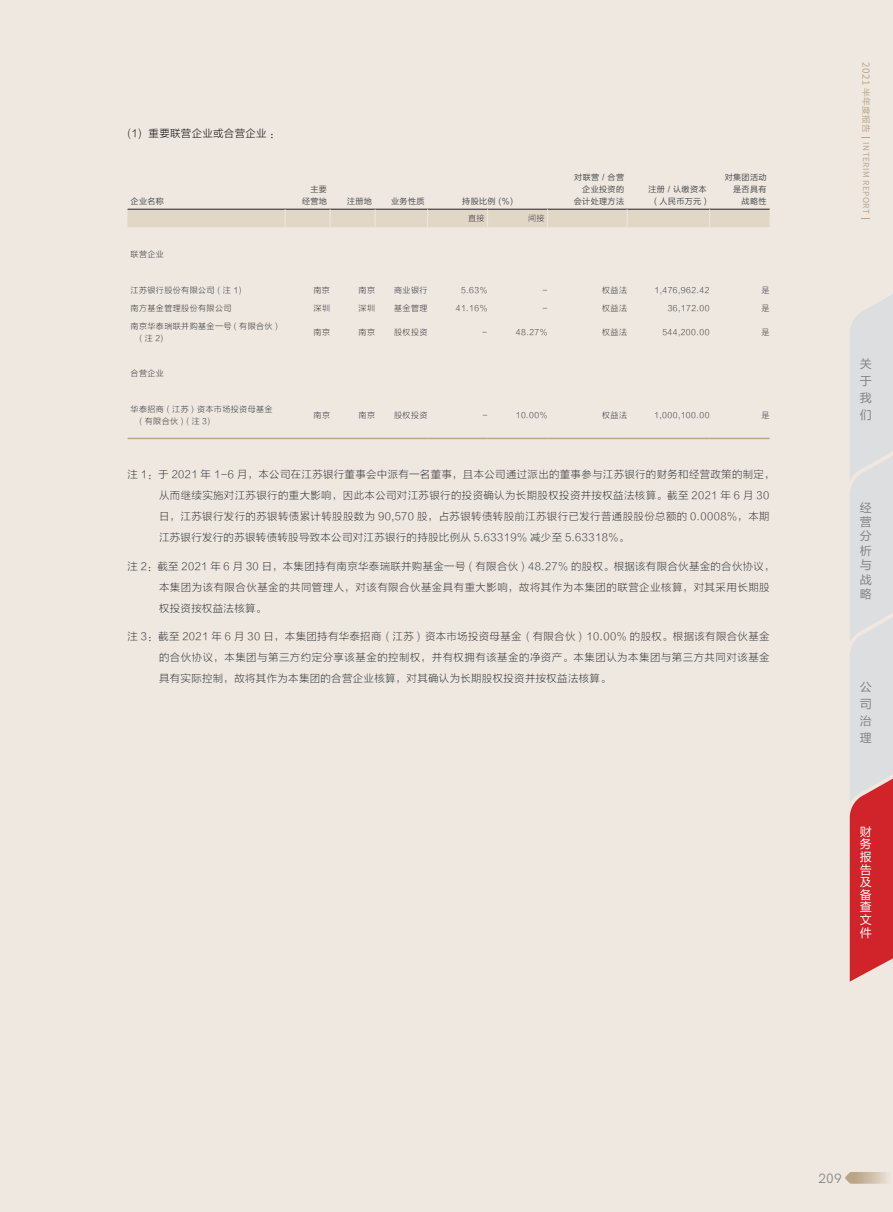
<style>
.page{position:relative;width:893px;height:1212px;background:#efe8e1}
.page>*{position:absolute;margin:0;border:0;box-sizing:border-box;transform-origin:0 0}
.t1{font:13.5px "HK Grotesk";color:#808285}
.t2{font:12px/16.8px "FZLTHJW GB1 0";color:#808285;text-align:justify}
.t3{font:12px/12.6px "FZLTHJW GB1 0";color:#fff;text-align:justify}
.t4{font:10.5px/21px "FZLTXHK GBK1 0";letter-spacing:.025em;color:#4b4c4d}
.t5{font:10.5px "FZLTXHK GBK1 0";letter-spacing:.025em;color:#231f20}
.t6{font:9.75px "Source Han Sans CN";color:#bba589}
.t7{font:8.7px "FZLTHJW GB1 0";letter-spacing:.05em;color:#bba589}
.t8{font:8.25px "Source Han Sans CN";letter-spacing:.05em;color:#bba589}
.t9{font:8.1px/12px "FZLTXHK GBK1 0";letter-spacing:.045em;color:#4b4c4d}
.t10{font:8.1px/12px "FZLTHJW GB1 0";letter-spacing:.045em;color:#4b4c4d;text-align:right}
</style>
<div class="page">
<svg style="left:845px;top:1172px;width:43px;height:12px"></svg>
<svg style="left:850px;top:294px;width:43px;height:687px;background:#daaeb0"></svg>
<hr style="left:128px;top:438px;width:157px;height:1px;background:#bba589">
<hr style="left:285px;top:438px;width:45px;height:1px;background:#bba589">
<hr style="left:330px;top:438px;width:45px;height:1px;background:#bba589">
<hr style="left:375px;top:438px;width:53px;height:1px;background:#bba589">
<hr style="left:428px;top:438px;width:60px;height:1px;background:#bba589">
<hr style="left:488px;top:438px;width:60px;height:1px;background:#bba589">
<hr style="left:548px;top:438px;width:79px;height:1px;background:#bba589">
<hr style="left:627px;top:438px;width:83px;height:1px;background:#bba589">
<hr style="left:710px;top:438px;width:60px;height:1px;background:#bba589">
<div style="left:128px;top:209px;width:642px;height:18px;background:#e2d6c7"></div>
<p class="t5" style="left:128px;top:127px;width:154px">(1) 重要联营企业或合营企业：</p>
<p class="t10" style="left:131px;top:195px;width:35px">企业名称</p>
<p class="t10" style="left:302px;top:183px;width:26px">主要经营地</p>
<p class="t10" style="left:347px;top:195px;width:26px">注册地</p>
<p class="t10" style="left:391px;top:195px;width:35px">业务性质</p>
<p class="t10" style="left:462px;top:195px;width:52px">持股比例 (%)</p>
<p class="t9" style="left:468px;top:212px;width:18px">直接</p>
<p class="t9" style="left:528px;top:212px;width:18px">间接</p>
<p class="t10" style="left:574px;top:171px;width:52px">对联营 / 合营企业投资的会计处理方法</p>
<p class="t10" style="left:648px;top:183px;width:60px">注册 / 认缴资本( 人民币万元 )</p>
<p class="t10" style="left:725px;top:171px;width:43px">对集团活动是否具有战略性</p>
<p class="t9" style="left:131px;top:248px;width:35px">联营企业</p>
<p class="t9" style="left:131px;top:284px;width:113px">江苏银行股份有限公司 ( 注 1)</p>
<p class="t9" style="left:314px;top:284px;width:18px">南京</p>
<p class="t9" style="left:359px;top:284px;width:18px">南京</p>
<p class="t9" style="left:394px;top:284px;width:35px">商业银行</p>
<p class="t9" style="left:461px;top:284px;width:28px">5.63%</p>
<p class="t9" style="left:542px;top:284px;width:7px">-</p>
<p class="t9" style="left:602px;top:284px;width:26px">权益法</p>
<p class="t9" style="left:654px;top:284px;width:57px">1,476,962.42</p>
<p class="t9" style="left:761px;top:284px;width:10px">是</p>
<p class="t9" style="left:131px;top:302px;width:103px">南方基金管理股份有限公司</p>
<p class="t9" style="left:314px;top:302px;width:18px">深圳</p>
<p class="t9" style="left:359px;top:302px;width:18px">深圳</p>
<p class="t9" style="left:394px;top:302px;width:35px">基金管理</p>
<p class="t9" style="left:456px;top:302px;width:33px">41.16%</p>
<p class="t9" style="left:542px;top:302px;width:7px">-</p>
<p class="t9" style="left:602px;top:302px;width:26px">权益法</p>
<p class="t9" style="left:668px;top:302px;width:43px">36,172.00</p>
<p class="t9" style="left:761px;top:302px;width:10px">是</p>
<p class="t9" style="left:140px;top:320px;width:140px;text-indent:-9px">南京华泰瑞联并购基金一号 ( 有限合伙 ) (注2)</p>
<p class="t9" style="left:314px;top:326px;width:18px">南京</p>
<p class="t9" style="left:359px;top:326px;width:18px">南京</p>
<p class="t9" style="left:394px;top:326px;width:35px">股权投资</p>
<p class="t9" style="left:482px;top:326px;width:7px">-</p>
<p class="t9" style="left:516px;top:326px;width:33px">48.27%</p>
<p class="t9" style="left:602px;top:326px;width:26px">权益法</p>
<p class="t9" style="left:662px;top:326px;width:49px">544,200.00</p>
<p class="t9" style="left:761px;top:326px;width:10px">是</p>
<p class="t9" style="left:131px;top:368px;width:35px">合营企业</p>
<p class="t9" style="left:140px;top:403px;width:135px;text-indent:-9px">华泰招商 ( 江苏 ) 资本市场投资母基金( 有限合伙 ) ( 注 3)</p>
<p class="t9" style="left:314px;top:409px;width:18px">南京</p>
<p class="t9" style="left:359px;top:409px;width:18px">南京</p>
<p class="t9" style="left:394px;top:409px;width:35px">股权投资</p>
<p class="t9" style="left:482px;top:409px;width:7px">-</p>
<p class="t9" style="left:516px;top:409px;width:33px">10.00%</p>
<p class="t9" style="left:602px;top:409px;width:26px">权益法</p>
<p class="t9" style="left:654px;top:409px;width:57px">1,000,100.00</p>
<p class="t9" style="left:761px;top:409px;width:10px">是</p>
<p class="t4" style="left:159px;top:464px;width:617px;text-indent:-32px">注 1：于 2021 年 1-6 月，本公司在江苏银行董事会中派有一名董事，且本公司通过派出的董事参与江苏银行的财务和经营政策的制定，从而继续实施对江苏银行的重大影响，因此本公司对江苏银行的投资确认为长期股权投资并按权益法核算。截至 2021 年 6 月 30日，江苏银行发行的苏银转债累计转股股数为 90,570 股，占苏银转债转股前江苏银行已发行普通股股份总额的 0.0008%，本期江苏银行发行的苏银转债转股导致本公司对江苏银行的持股比例从 5.63319% 减少至 5.63318%。</p>
<p class="t4" style="left:159px;top:556px;width:617px;text-indent:-32px">注 2：截至 2021 年 6 月 30 日，本集团持有南京华泰瑞联并购基金一号 ( 有限合伙 ) 48.27% 的股权。根据该有限合伙基金的合伙协议，本集团为该有限合伙基金的共同管理人，对该有限合伙基金具有重大影响，故将其作为本集团的联营企业核算，对其采用长期股权投资按权益法核算。</p>
<p class="t4" style="left:159px;top:626px;width:612px;text-align:justify;text-indent:-32px">注 3：截至 2021 年 6 月 30 日，本集团持有华泰招商 ( 江苏 ) 资本市场投资母基金 ( 有限合伙 ) 10.00% 的股权。根据该有限合伙基金的合伙协议，本集团与第三方约定分享该基金的控制权，并有权拥有该基金的净资产。本集团认为本集团与第三方共同对该基金具有实际控制，故将其作为本集团的合营企业核算，对其确认为长期股权投资并按权益法核算。</p>
<p class="t6" style="left:872px;top:62px;width:25px;rotate:90deg">2021</p>
<p class="t7" style="left:871px;top:88px;width:47px;rotate:90deg">半年度报告</p>
<p class="t8" style="left:871px;top:142px;width:73px;rotate:90deg">INTERIM REPORT</p>
<p class="t2" style="left:860px;top:356px;width:13px">关于我们</p>
<p class="t2" style="left:860px;top:500px;width:13px;line-height:14.4px">经营分析与战略</p>
<p class="t2" style="left:860px;top:679px;width:13px">公司治理</p>
<p class="t3" style="left:860px;top:825px;width:13px">财务报告及备查文件</p>
<p class="t1" style="left:818px;top:1168px;width:25px">209</p>
</div>
